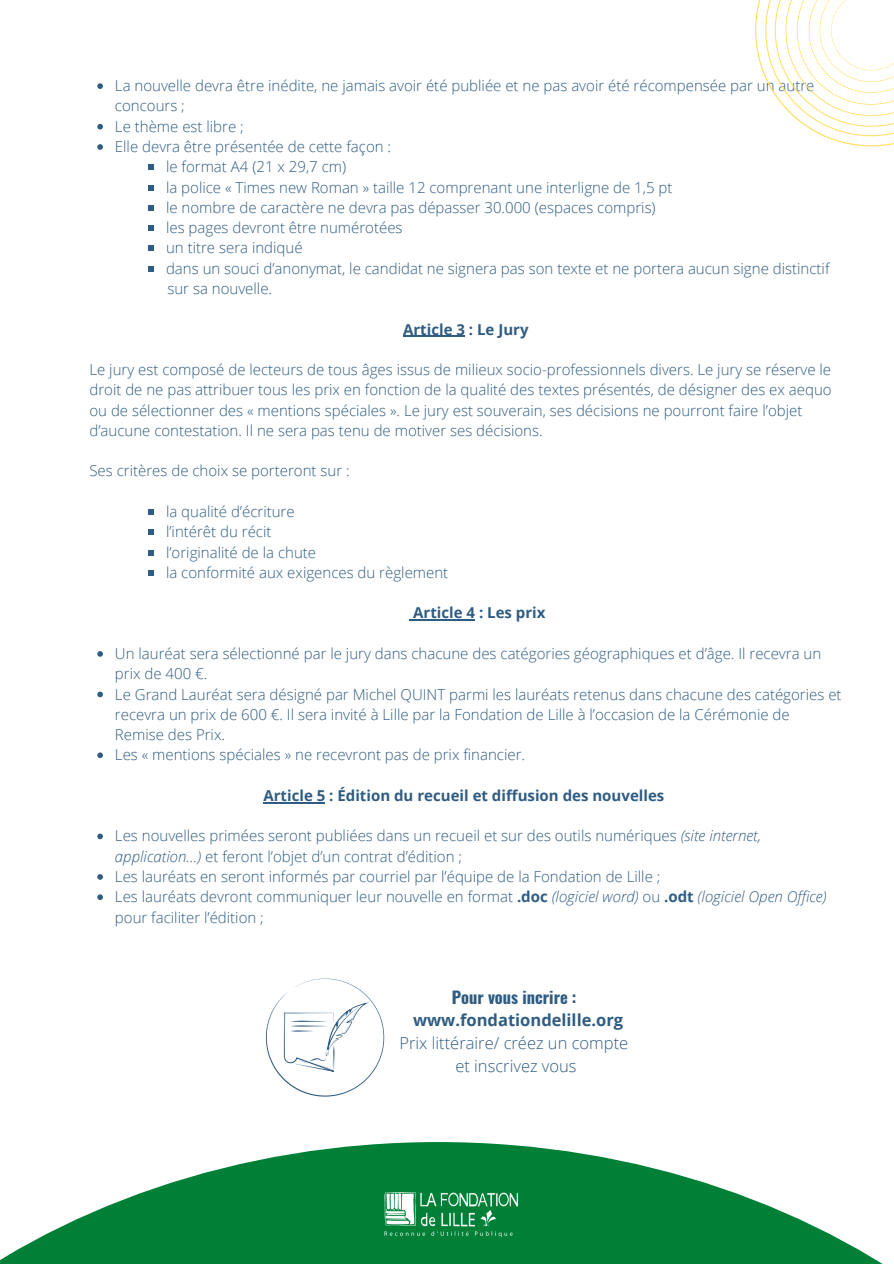
<style>
.page{position:relative;width:894px;height:1264px;background:#fff}
.page>*{position:absolute;margin:0;border:0;box-sizing:border-box;transform-origin:0 0}
.t1{font:300 16.5px "Open Sans";color:#2f5c82}
.t2{font:700 16.5px "Open Sans";color:#2f5c82}
.t3{font:700 16.5px "Oswald";color:#2f5c82}
.t4{font:300 15px/20.2px "Open Sans";color:#2f5c82}
.t5{font:700 15px "Open Sans";color:#2f5c82}
.s1{font-style:italic}
.s2{font-weight:700}
</style>
<div class="page">
<svg style="left:97px;top:83px;width:6px;height:6px"></svg>
<svg style="left:97px;top:124px;width:6px;height:5px"></svg>
<svg style="left:97px;top:144px;width:6px;height:6px"></svg>
<svg style="left:148px;top:164px;width:6px;height:6px"></svg>
<svg style="left:148px;top:185px;width:6px;height:5px"></svg>
<svg style="left:148px;top:205px;width:6px;height:6px"></svg>
<svg style="left:148px;top:225px;width:6px;height:6px"></svg>
<svg style="left:148px;top:245px;width:6px;height:6px"></svg>
<svg style="left:148px;top:266px;width:6px;height:5px"></svg>
<svg style="left:148px;top:509px;width:6px;height:6px"></svg>
<svg style="left:148px;top:529px;width:6px;height:6px"></svg>
<svg style="left:148px;top:550px;width:6px;height:5px"></svg>
<svg style="left:148px;top:570px;width:6px;height:5px"></svg>
<svg style="left:97px;top:651px;width:6px;height:5px"></svg>
<svg style="left:97px;top:691px;width:6px;height:6px"></svg>
<svg style="left:97px;top:752px;width:6px;height:6px"></svg>
<svg style="left:97px;top:833px;width:6px;height:6px"></svg>
<svg style="left:97px;top:874px;width:6px;height:5px"></svg>
<svg style="left:97px;top:894px;width:6px;height:6px"></svg>
<hr style="left:403px;top:336px;width:62px;height:1px;background:#2f5c82">
<hr style="left:413px;top:619px;width:62px;height:1px;background:#2f5c82">
<hr style="left:263px;top:802px;width:62px;height:1px;background:#2f5c82">
<svg style="left:266px;top:978px;width:118px;height:118px"></svg>
<svg style="left:0;top:1142px;width:881px;height:121px;fill:#008037"></svg>
<img style="left:384px;top:1192px;width:142px;height:59px">
<svg style="left:755px;top:0;width:138px;height:146px"></svg>
<p class="t4" style="left:115px;top:75px;width:700px">La nouvelle devra être inédite, ne jamais avoir été publiée et ne pas avoir été récompensée par un autre concours ;</p>
<p class="t4" style="left:115px;top:116px;width:130px">Le thème est libre ;</p>
<p class="t4" style="left:115px;top:136px;width:277px">Elle devra être présentée de cette façon :</p>
<p class="t4" style="left:166px;top:156px;width:182px">le format A4 (21 x 29,7 cm)</p>
<p class="t4" style="left:166px;top:177px;width:508px">la police « Times new Roman » taille 12 comprenant une interligne de 1,5 pt</p>
<p class="t4" style="left:166px;top:197px;width:491px">le nombre de caractère ne devra pas dépasser 30.000 (espaces compris)</p>
<p class="t4" style="left:166px;top:217px;width:238px">les pages devront être numérotées</p>
<p class="t4" style="left:166px;top:237px;width:138px">un titre sera indiqué</p>
<p class="t4" style="left:166px;top:258px;width:664px">dans un souci d’anonymat, le candidat ne signera pas son texte et ne portera aucun signe distinctif</p>
<p class="t4" style="left:167px;top:278px;width:106px">sur sa nouvelle.</p>
<p class="t5" style="left:403px;top:318px;width:127px">Article 3 : Le Jury</p>
<p class="t4" style="left:89px;top:359px;width:743px">Le jury est composé de lecteurs de tous âges issus de milieux socio-professionnels divers. Le jury se réserve le droit de ne pas attribuer tous les prix en fonction de la qualité des textes présentés, de désigner des ex aequo ou de sélectionner des « mentions spéciales ». Le jury est souverain, ses décisions ne pourront faire l’objet d’aucune contestation. Il ne sera pas tenu de motiver ses décisions.</p>
<p class="t4" style="left:89px;top:460px;width:261px">Ses critères de choix se porteront sur :</p>
<p class="t4" style="left:166px;top:501px;width:130px">la qualité d’écriture</p>
<p class="t4" style="left:166px;top:521px;width:107px">l’intérêt du récit</p>
<p class="t4" style="left:166px;top:541px;width:151px">l’originalité de la chute</p>
<p class="t4" style="left:166px;top:562px;width:284px">la conformité aux exigences du règlement</p>
<p class="t5" style="left:413px;top:602px;width:134px">Article 4 : Les prix</p>
<p class="t4" style="left:115px;top:643px;width:707px">Un lauréat sera sélectionné par le jury dans chacune des catégories géographiques et d’âge. Il recevra un prix de 400 €.</p>
<p class="t4" style="left:115px;top:683px;width:728px">Le Grand Lauréat sera désigné par Michel QUINT parmi les lauréats retenus dans chacune des catégories et recevra un prix de 600 €. Il sera invité à Lille par la Fondation de Lille à l’occasion de la Cérémonie de<br>Remise des Prix.</p>
<p class="t4" style="left:115px;top:744px;width:411px">Les « mentions spéciales » ne recevront pas de prix financier.</p>
<p class="t5" style="left:263px;top:784px;width:402px">Article 5 : Édition du recueil et diffusion des nouvelles</p>
<p class="t4" style="left:115px;top:825px;width:647px">Les nouvelles primées seront publiées dans un recueil et sur des outils numériques <span class="s1">(site internet, application…)</span> et feront l’objet d’un contrat d’édition ;</p>
<p class="t4" style="left:115px;top:866px;width:546px">Les lauréats en seront informés par courriel par l’équipe de la Fondation de Lille ;</p>
<p class="t4" style="left:115px;top:886px;width:713px">Les lauréats devront communiquer leur nouvelle en format <span class="s2">.doc</span> <span class="s1">(logiciel word)</span> ou <span class="s2">.odt</span> <span class="s1">(logiciel Open Office) </span>pour faciliter l’édition ;</p>
<p class="t3" style="left:451px;top:984px;width:126px">Pour vous incrire :</p>
<p class="t2" style="left:413px;top:1008px;width:212px">www.fondationdelille.org</p>
<p class="t1" style="left:399px;top:1031px;width:230px">Prix littéraire/ créez un compte</p>
<p class="t1" style="left:455px;top:1053px;width:123px">et inscrivez vous</p>
</div>
